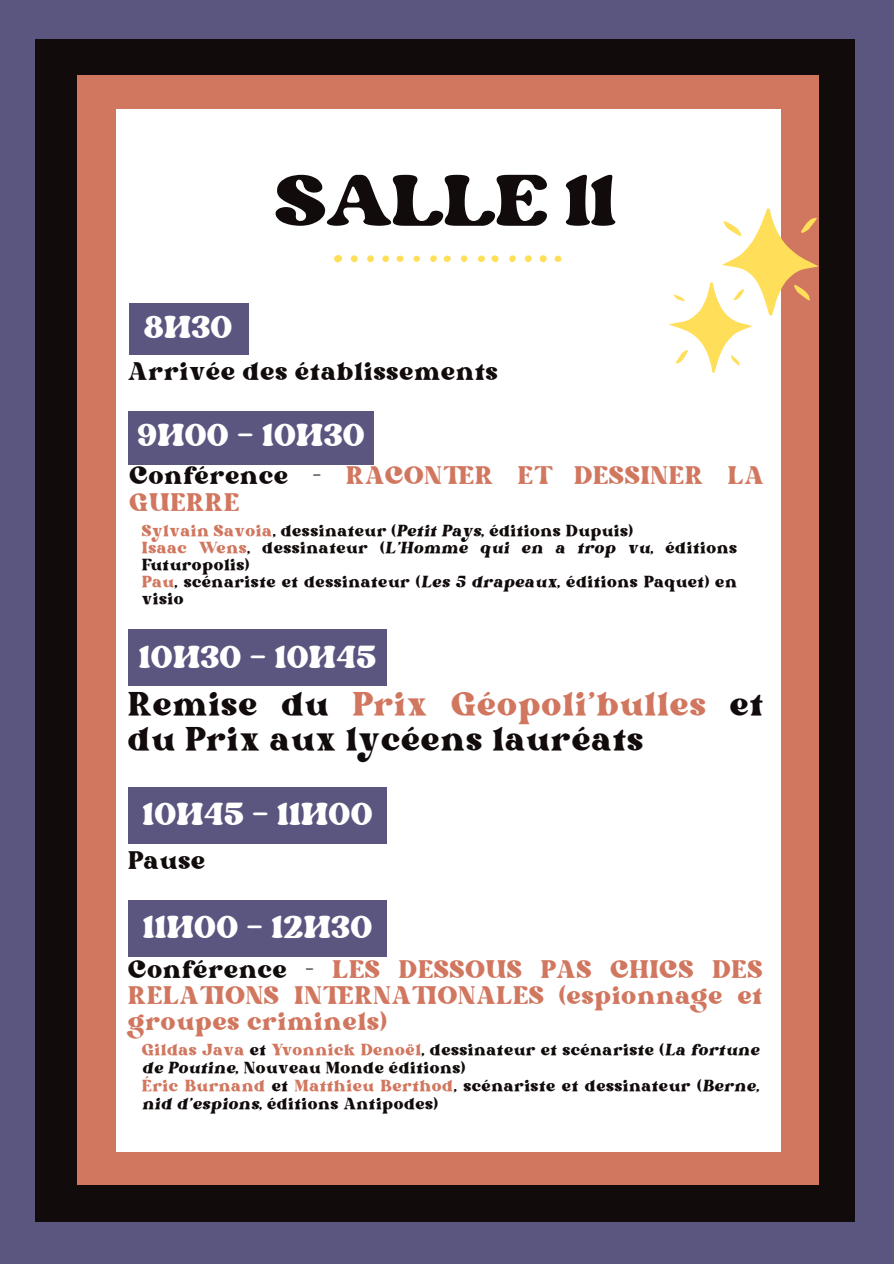
<style>
.page{position:relative;width:894px;height:1264px;background:#fff}
.page>*{position:absolute;margin:0;border:0;box-sizing:border-box;transform-origin:0 0}
.t1{font:101.4px "Margin";letter-spacing:.01em;color:#120b0b}
.t2{font:46.35px/34.8px "Bright";letter-spacing:.03em;color:#120b0b}
.t3{font:44.55px "Margin";letter-spacing:.03em;color:#fff}
.t4{font:44.4px "Margin";color:#fff}
.t5{font:34.8px/26.1px "Bright";letter-spacing:.03em;color:#d1775f;text-align:justify}
.t6{font:34.8px "Bright";letter-spacing:.03em;color:#120b0b}
.t7{font:22.65px/17px "Bright";letter-spacing:.03em;color:#120b0b}
.s1{color:#120b0b}
.s2{color:#d1775f}
.s3{font-style:italic}
</style>
<div class="page">
<div style="left:0;top:0;width:893px;height:1263px;background:#5a5680"></div>
<div style="left:35px;top:39px;width:819px;height:1182px;background:#120b0b"></div>
<div style="left:77px;top:75px;width:741px;height:1109px;background:#d1775f"></div>
<div style="left:116px;top:109px;width:664px;height:1042px;background:#fff"></div>
<svg style="left:334px;top:255px;width:8px;height:7px"></svg>
<svg style="left:491px;top:255px;width:8px;height:7px"></svg>
<div style="left:539px;top:255px;width:7px;height:7px;background:#ffde59;border-radius:50%"></div>
<div style="left:524px;top:255px;width:7px;height:7px;background:#ffde59;border-radius:50%"></div>
<div style="left:350px;top:255px;width:7px;height:7px;background:#ffde59;border-radius:50%"></div>
<svg style="left:477px;top:255px;width:8px;height:7px"></svg>
<div style="left:367px;top:255px;width:7px;height:7px;background:#ffde59;border-radius:50%"></div>
<svg style="left:443px;top:255px;width:7px;height:7px"></svg>
<svg style="left:396px;top:255px;width:7px;height:7px"></svg>
<div style="left:509px;top:255px;width:6px;height:7px;background:#ffde59;border-radius:50%"></div>
<svg style="left:554px;top:256px;width:8px;height:6px"></svg>
<div style="left:430px;top:255px;width:6px;height:7px;background:#ffde59;border-radius:50%"></div>
<div style="left:382px;top:255px;width:7px;height:7px;background:#ffde59;border-radius:50%"></div>
<svg style="left:460px;top:255px;width:7px;height:7px"></svg>
<div style="left:413px;top:256px;width:7px;height:6px;background:#ffde59;border-radius:50%"></div>
<div style="left:129px;top:303px;width:119px;height:52px;background:#5a5680"></div>
<div style="left:129px;top:411px;width:245px;height:53px;background:#5a5680"></div>
<div style="left:129px;top:629px;width:257px;height:57px;background:#5a5680"></div>
<div style="left:129px;top:787px;width:257px;height:56px;background:#5a5680"></div>
<div style="left:129px;top:900px;width:257px;height:56px;background:#5a5680"></div>
<svg style="left:668px;top:208px;width:150px;height:164px"></svg>
<p class="t4" style="left:144px;top:306px;width:89px">8H30</p>
<p class="t1" style="left:275px;top:153px;width:341px">SALLE 11</p>
<h3 class="t6" style="left:129px;top:357px;width:371px">Arrivée des établissements</h3>
<h3 class="t3" style="left:138px;top:414px;width:227px">9H00 - 10H30</h3>
<h3 class="t5" style="left:130px;top:465px;width:635px"><span class="s1">Conférence -</span> RACONTER ET DESSINER LA<br>GUERRE</h3>
<p class="t7" style="left:142px;top:523px;width:596px"><span class="s2">Sylvain Savoia</span>, dessinateur (<span class="s3">Petit Pays</span>, éditions Dupuis)<br><span class="s2">Isaac Wens</span>, dessinateur (<span class="s3">L’Homme qui en a trop vu</span>, éditions Futuropolis)<br><span class="s2">Pau</span>, scénariste et dessinateur (<span class="s3">Les 5 drapeaux</span>, éditions Paquet) en visio</p>
<h3 class="t3" style="left:139px;top:635px;width:238px">10H30 - 10H45</h3>
<h2 class="t2" style="left:129px;top:689px;width:636px">Remise du <span class="s2">Prix Géopoli’bulles</span> et du Prix aux lycéens lauréats</h2>
<h3 class="t3" style="left:143px;top:793px;width:230px">10H45 - 11H00</h3>
<h3 class="t6" style="left:129px;top:845px;width:78px">Pause</h3>
<p class="t3" style="left:143px;top:906px;width:230px">11H00 - 12H30</p>
<h3 class="t5" style="left:129px;top:958px;width:635px"><span class="s1">Conférence -</span> LES DESSOUS PAS CHICS DES RELATIONS INTERNATIONALES (espionnage et groupes criminels)</h3>
<p class="t7" style="left:142px;top:1042px;width:618px;line-height:18px"><span class="s2">Gildas Java</span> et <span class="s2">Yvonnick Denoël</span>, dessinateur et scénariste (<span class="s3">La fortune de Poutine</span>, Nouveau Monde éditions)<br><span class="s2">Éric Burnand</span> et <span class="s2">Matthieu Berthod</span>, scénariste et dessinateur (<span class="s3">Berne, nid d’espions</span>, éditions Antipodes)</p>
</div>
